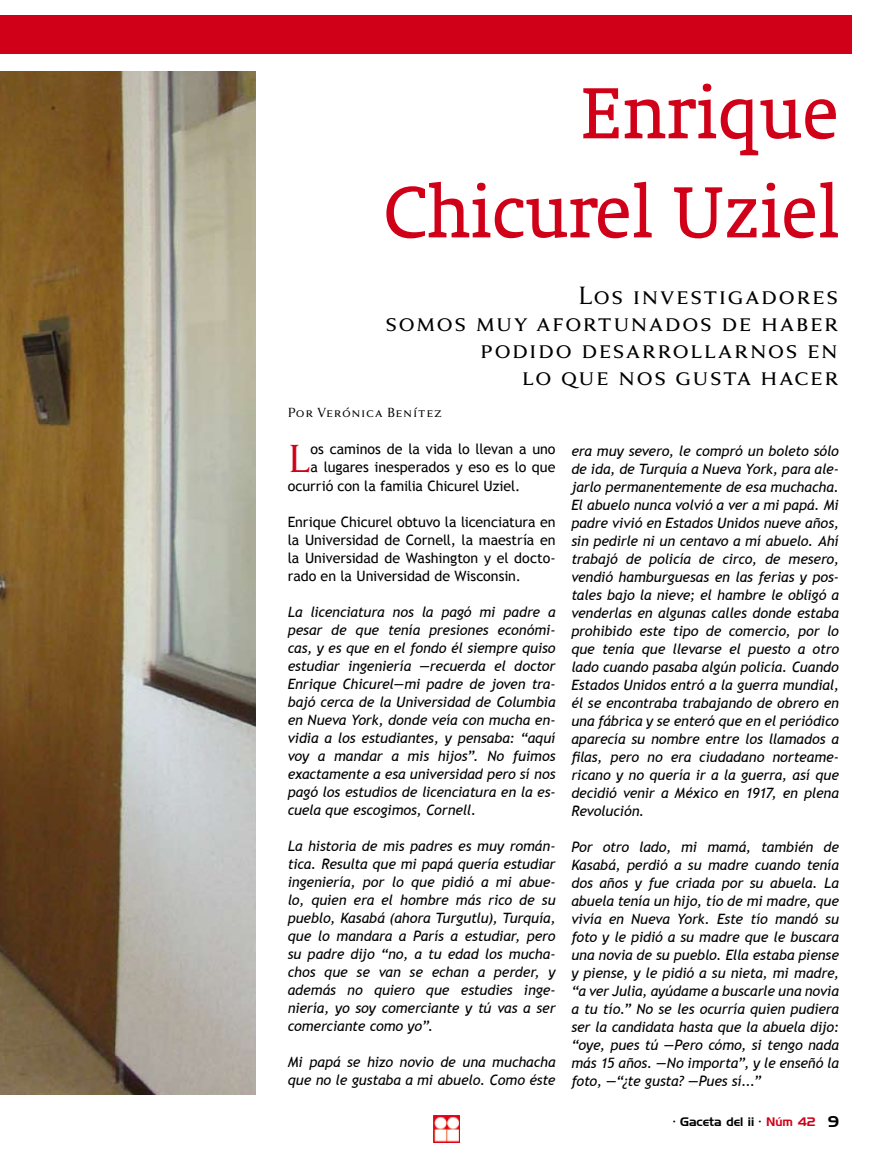
<style>
.page{position:relative;width:893px;height:1149px;background:#fff}
.page>*{position:absolute;margin:0;border:0;box-sizing:border-box;transform-origin:0 0}
.t1{font:82.5px/99px "Oranda BT";color:#d10019;text-align:right}
.t2{font:42.3px "Anziano Small Caps";color:#d10019}
.t3{font:27px/27px "Anziano Small Caps";letter-spacing:-.01em;color:#000;text-align:right}
.t4{font:italic 14.25px/18px "Trebuchet MS";letter-spacing:-.01em;color:#000;text-align:justify}
.t5{font:14.25px/18px "Trebuchet MS";letter-spacing:-.005em;color:#000;text-align:justify}
.t6{font:14.25px "Anziano Small Caps";letter-spacing:-.005em;color:#000}
.t7{font:12px "Handel Gothic BT";color:#000}
.s1{color:#d10019}
.s2{font-size:15px}
</style>
<div class="page">
<img style="left:433px;top:1115px;width:27px;height:26px">
<img style="left:0;top:72px;width:255px;height:1021px">
<div style="left:0;top:16px;width:852px;height:38px;background:#d10019"></div>
<h1 class="t1" style="left:383px;top:62px;width:457px">Enrique<br>Chicurel Uziel</h1>
<h3 class="t3" style="left:384px;top:282px;width:456px">Los investigadores<br>somos muy afortunados de haber podido desarrollarnos en<br>lo que nos gusta hacer</h3>
<p class="t6" style="left:288px;top:404px;width:156px">Por Verónica Benítez</p>
<h2 class="t2" style="left:288px;top:437px;width:24px">L</h2>
<p class="t5" style="left:311px;top:440px;width:246px">os caminos de la vida lo llevan a uno</p>
<p class="t4" style="left:571px;top:442px;width:269px">era muy severo, le compró un boleto sólo de ida, de Turquía a Nueva York, para ale&shy;jarlo permanentemente de esa muchacha.<br>El abuelo nunca volvió a ver a mi papá. Mi padre vivió en Estados Unidos nueve años, sin pedirle ni un centavo a mí abuelo. Ahí trabajó de policía de circo, de mesero, vendió hamburguesas en las ferias y pos&shy;tales bajo la nieve; el hambre le obligó a venderlas en algunas calles donde estaba prohibido este tipo de comercio, por lo que tenía que llevarse el puesto a otro lado cuando pasaba algún policía. Cuando Estados Unidos entró a la guerra mundial, él se encontraba trabajando de obrero en una fábrica y se enteró que en el periódico aparecía su nombre entre los llamados a filas, pero no era ciudadano norteame&shy;ricano y no quería ir a la guerra, así que decidió venir a México en 1917, en plena Revolución.</p>
<p class="t4" style="left:571px;top:837px;width:269px">Por otro lado, mi mamá, también de Kasabá, perdió a su madre cuando tenía dos años y fue criada por su abuela. La abuela tenía un hijo, tío de mi madre, que vivía en Nueva York. Este tío mandó su foto y le pidió a su madre que le buscara una novia de su pueblo. Ella estaba piense y piense, y le pidió a su nieta, mi madre, “a ver Julia, ayúdame a buscarle una novia a tu tío.” No se les ocurría quien pudiera ser la candidata hasta que la abuela dijo: “oye, pues tú —Pero cómo, si tengo nada más 15 años. —No importa”, y le enseñó la foto, —“¿te gusta? —Pues sí...”</p>
<p class="t5" style="left:311px;top:458px;width:246px">a lugares inesperados y eso es lo que</p>
<p class="t5" style="left:288px;top:476px;width:234px">ocurrió con la familia Chicurel Uziel.</p>
<p class="t5" style="left:288px;top:512px;width:269px">Enrique Chicurel obtuvo la licenciatura en la Universidad de Cornell, la maestría en la Universidad de Washington y el docto&shy;rado en la Universidad de Wisconsin.</p>
<p class="t4" style="left:288px;top:602px;width:269px">La licenciatura nos la pagó mi padre a pesar de que tenía presiones económi&shy;cas, y es que en el fondo él siempre quiso estudiar ingeniería —recuerda el doctor Enrique Chicurel—mi padre de joven tra&shy;bajó cerca de la Universidad de Columbia en Nueva York, donde veía con mucha en&shy;vidia a los estudiantes, y pensaba: “aquí voy a mandar a mis hijos”. No fuimos exactamente a esa universidad pero sí nos pagó los estudios de licenciatura en la es&shy;cuela que escogimos, Cornell.</p>
<p class="t4" style="left:288px;top:836px;width:269px">La historia de mis padres es muy román&shy;tica. Resulta que mi papá quería estudiar ingeniería, por lo que pidió a mi abue&shy;lo, quien era el hombre más rico de su pueblo, Kasabá (ahora Turgutlu), Turquía, que lo mandara a París a estudiar, pero su padre dijo “no, a tu edad los mucha&shy;chos que se van se echan a perder, y además no quiero que estudies inge&shy;niería, yo soy comerciante y tú vas a ser comerciante como yo”.</p>
<p class="t4" style="left:288px;top:1052px;width:269px">Mi papá se hizo novio de una muchacha que no le gustaba a mi abuelo. Como éste</p>
<p class="t7" style="left:673px;top:1114px;width:167px">· Gaceta del ii · <span class="s1">Núm 42</span> <span class="s2">9</span></p>
</div>
